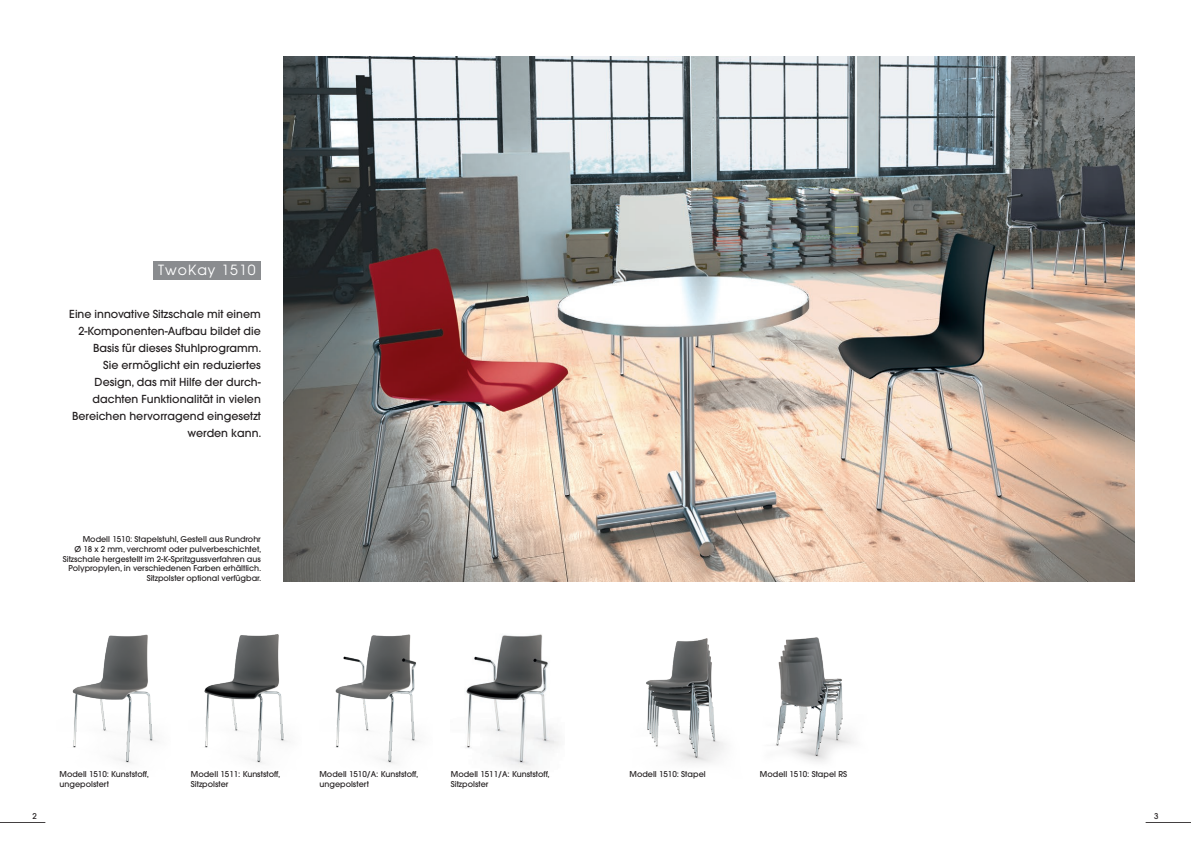
<style>
.page{position:relative;width:1191px;height:842px;background:#fff}
.page>*{position:absolute;margin:0;border:0;box-sizing:border-box;transform-origin:0 0}
.t1{font:14px "Avant Garde";letter-spacing:.075em;color:#fff}
.t2{font:500 11px/17px "Avant Garde";color:#231f20;text-align:right}
.t3{font:500 8px/9.6px "Avant Garde";color:#231f20}
.s1{font-style:inherit}
</style>
<div class="page">
<hr style="left:0;top:822px;width:45px;height:1px;background:#231f20">
<hr style="left:1145px;top:822px;width:46px;height:1px;background:#231f20">
<img style="left:283px;top:57px;width:851px;height:524px">
<img style="left:72px;top:634px;width:85px;height:129px">
<img style="left:204px;top:634px;width:84px;height:130px">
<img style="left:335px;top:634px;width:84px;height:130px">
<img style="left:466px;top:634px;width:93px;height:135px">
<img style="left:775px;top:637px;width:79px;height:125px">
<img style="left:646px;top:638px;width:80px;height:125px">
<div style="left:153px;top:261px;width:108px;height:18px;background:#8a8c8f"></div>
<h1 class="t1" style="left:158px;top:262px;width:99px">TwoKay <span class="s1">1510</span></h1>
<p class="t2" style="left:69px;top:305px;width:194px">Eine innovative Sitzschale mit einem<br>2-Komponenten-Aufbau bildet die<br>Basis für dieses Stuhlprogramm.<br>Sie ermöglicht ein reduziertes<br>Design, das mit Hilfe der durch&shy;dachten Funktionalität in vielen<br>Bereichen hervorragend eingesetzt werden kann.</p>
<p class="t3" style="left:63px;top:535px;width:200px;text-align:right">Modell 1510: Stapelstuhl, Gestell aus Rundrohr<br>Ø 18 x 2 mm, verchromt oder pulverbeschichtet, Sitzschale hergestellt im 2-K-Spritzgussverfahren aus Polypropylen, in verschiedenen Farben erhältlich.<br>Sitzpolster optional verfügbar.</p>
<p class="t3" style="left:60px;top:770px;width:91px">Modell 1510: Kunststoff, ungepolstert</p>
<p class="t3" style="left:191px;top:770px;width:91px">Modell 1511: Kunststoff,<br>Sitzpolster</p>
<p class="t3" style="left:319px;top:770px;width:100px">Modell 1510/A: Kunststoff, ungepolstert</p>
<p class="t3" style="left:629px;top:770px;width:78px">Modell 1510: Stapel</p>
<p class="t3" style="left:451px;top:770px;width:100px">Modell 1511/A: Kunststoff,<br>Sitzpolster</p>
<p class="t3" style="left:760px;top:770px;width:89px">Modell 1510: Stapel RS</p>
<p class="t3" style="left:32px;top:812px;width:6px">2</p>
<p class="t3" style="left:1154px;top:811px;width:6px">3</p>
</div>
